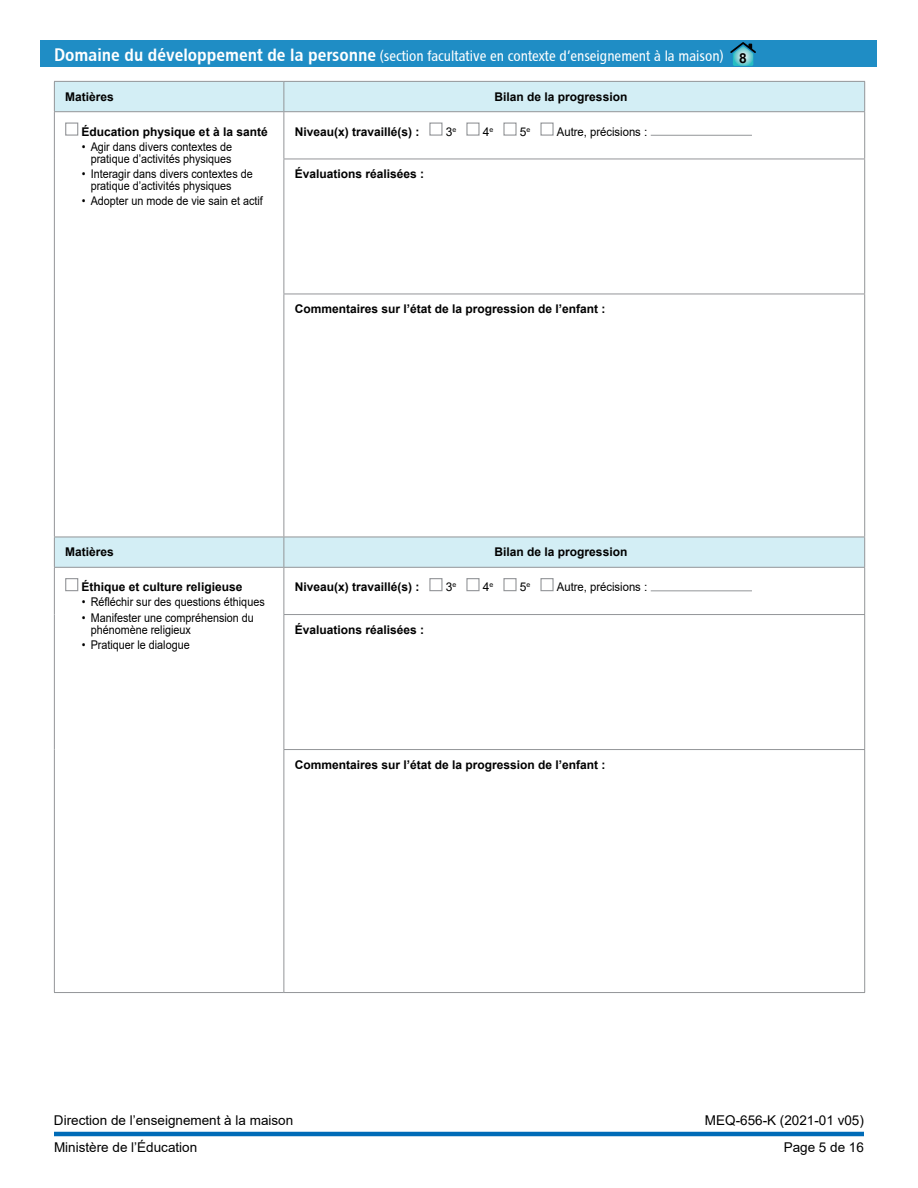
<style>
.page{position:relative;width:918px;height:1188px;background:#fff}
.page>*{position:absolute;margin:0;border:0;box-sizing:border-box;transform-origin:0 0}
.t1{font:15px "Chaloult Cond Normal";color:#fff}
.t2{font:700 13.8px "Arial";color:#000}
.t3{font:13.5px "Arial";color:#000}
.t4{font:700 12px "Arial";color:#000}
.t5{font:12px/12px "Arial";color:#000;scale:.9 1}
.t6{font:12px "Arial";color:#000;scale:.94 1}
.t7{font:12px "Arial";color:#000}
.s1{font-family:"Chaloult Cond Demi Gras Normal";font-size:18px}
</style>
<div class="page">
<hr style="left:54px;top:1132px;width:810px;height:4px;background:#006bb7">
<div style="left:40px;top:40px;width:838px;height:28px;background:#1f8dc5"></div>
<svg style="left:55px;top:82px;width:809px;height:485px"></svg>
<hr style="left:54px;top:81px;width:230px;height:1px;background:#939598">
<svg style="left:54px;top:82px;width:1px;height:29px"></svg>
<hr style="left:284px;top:81px;width:581px;height:1px;background:#939598">
<svg style="left:284px;top:82px;width:1px;height:29px"></svg>
<svg style="left:864px;top:82px;width:1px;height:29px"></svg>
<hr style="left:54px;top:111px;width:230px;height:1px;background:#939598">
<hr style="left:54px;top:112px;width:1px;height:47px;background:#939598">
<hr style="left:284px;top:111px;width:581px;height:1px;background:#939598">
<hr style="left:284px;top:112px;width:1px;height:47px;background:#939598">
<hr style="left:864px;top:112px;width:1px;height:47px;background:#939598">
<hr style="left:54px;top:159px;width:1px;height:135px;background:#939598">
<hr style="left:284px;top:159px;width:581px;height:1px;background:#939598">
<hr style="left:284px;top:159px;width:1px;height:135px;background:#939598">
<hr style="left:864px;top:159px;width:1px;height:135px;background:#939598">
<hr style="left:54px;top:294px;width:1px;height:243px;background:#939598">
<hr style="left:284px;top:294px;width:581px;height:1px;background:#939598">
<hr style="left:284px;top:294px;width:1px;height:243px;background:#939598">
<hr style="left:864px;top:294px;width:1px;height:243px;background:#939598">
<hr style="left:54px;top:537px;width:230px;height:1px;background:#939598">
<hr style="left:54px;top:537px;width:1px;height:30px;background:#939598">
<hr style="left:284px;top:537px;width:581px;height:1px;background:#939598">
<hr style="left:284px;top:537px;width:1px;height:30px;background:#939598">
<hr style="left:864px;top:537px;width:1px;height:30px;background:#939598">
<hr style="left:54px;top:567px;width:230px;height:1px;background:#939598">
<hr style="left:54px;top:568px;width:1px;height:47px;background:#939598">
<hr style="left:284px;top:567px;width:581px;height:1px;background:#939598">
<hr style="left:284px;top:568px;width:1px;height:46px;background:#939598">
<hr style="left:864px;top:568px;width:1px;height:46px;background:#939598">
<hr style="left:54px;top:615px;width:1px;height:135px;background:#939598">
<hr style="left:284px;top:614px;width:581px;height:1px;background:#939598">
<hr style="left:284px;top:615px;width:1px;height:134px;background:#939598">
<hr style="left:864px;top:615px;width:1px;height:134px;background:#939598">
<hr style="left:54px;top:750px;width:1px;height:242px;background:#939598">
<hr style="left:284px;top:749px;width:581px;height:1px;background:#939598">
<hr style="left:284px;top:750px;width:1px;height:242px;background:#939598">
<hr style="left:864px;top:750px;width:1px;height:242px;background:#939598">
<hr style="left:54px;top:992px;width:230px;height:1px;background:#939598">
<hr style="left:284px;top:992px;width:581px;height:1px;background:#939598">
<div style="left:65px;top:123px;width:13px;height:13px;border:1px solid #939598"></div>
<div style="left:429px;top:123px;width:14px;height:13px;border:1px solid #939598"></div>
<div style="left:466px;top:123px;width:14px;height:13px;border:1px solid #939598"></div>
<div style="left:503px;top:123px;width:14px;height:13px;border:1px solid #939598"></div>
<div style="left:540px;top:123px;width:14px;height:13px;border:1px solid #939598"></div>
<hr style="left:651px;top:135px;width:101px;height:1px;background:#939598">
<div style="left:65px;top:578px;width:13px;height:13px;border:1px solid #939598"></div>
<div style="left:429px;top:578px;width:14px;height:13px;border:1px solid #939598"></div>
<div style="left:466px;top:578px;width:14px;height:13px;border:1px solid #939598"></div>
<div style="left:503px;top:578px;width:14px;height:13px;border:1px solid #939598"></div>
<div style="left:540px;top:578px;width:14px;height:13px;border:1px solid #939598"></div>
<hr style="left:651px;top:590px;width:101px;height:1px;background:#939598">
<svg style="left:730px;top:42px;width:26px;height:24px"></svg>
<h3 class="t1" style="left:54px;top:46px;width:671px"><span class="s1">Domaine du développement de la personne</span> (section facultative en contexte d’enseignement à la maison)</h3>
<h4 class="t4" style="left:65px;top:88px;width:50px">Matières</h4>
<h4 class="t4" style="left:495px;top:88px;width:134px">Bilan de la progression</h4>
<p class="t4" style="left:82px;top:123px;width:188px">Éducation physique et à la santé</p>
<p class="t5" style="left:82px;top:141px;width:169px;text-align:right">• Agir dans divers contextes de pratique d’activités physiques</p>
<p class="t5" style="left:91px;top:168px;width:182px;text-indent:-9px">• Interagir dans divers contextes de pratique d’activités physiques</p>
<p class="t5" style="left:82px;top:195px;width:203px">• Adopter un mode de vie sain et actif</p>
<p class="t4" style="left:295px;top:123px;width:126px">Niveau(x) travaillé(s) :</p>
<p class="t7" style="left:446px;top:123px;width:12px">3<sup>e</sup></p>
<p class="t7" style="left:483px;top:123px;width:12px">4<sup>e</sup></p>
<p class="t7" style="left:520px;top:123px;width:12px">5<sup>e</sup></p>
<p class="t6" style="left:557px;top:123px;width:98px">Autre, précisions :</p>
<p class="t4" style="left:295px;top:166px;width:131px">Évaluations réalisées :</p>
<p class="t2" style="left:739px;top:49px;width:9px">8</p>
<p class="t4" style="left:295px;top:301px;width:312px">Commentaires sur l’état de la progression de l’enfant :</p>
<h4 class="t4" style="left:65px;top:544px;width:50px">Matières</h4>
<h4 class="t4" style="left:495px;top:544px;width:134px">Bilan de la progression</h4>
<p class="t4" style="left:82px;top:579px;width:162px">Éthique et culture religieuse</p>
<p class="t5" style="left:82px;top:596px;width:205px">• Réfléchir sur des questions éthiques</p>
<p class="t5" style="left:91px;top:611px;width:183px;text-indent:-9px">• Manifester une compréhension du phénomène religieux</p>
<p class="t5" style="left:82px;top:639px;width:122px">• Pratiquer le dialogue</p>
<p class="t4" style="left:295px;top:579px;width:126px">Niveau(x) travaillé(s) :</p>
<p class="t7" style="left:446px;top:579px;width:12px">3<sup>e</sup></p>
<p class="t7" style="left:483px;top:579px;width:12px">4<sup>e</sup></p>
<p class="t7" style="left:520px;top:579px;width:12px">5<sup>e</sup></p>
<p class="t6" style="left:557px;top:579px;width:98px">Autre, précisions :</p>
<p class="t4" style="left:295px;top:621px;width:131px">Évaluations réalisées :</p>
<p class="t4" style="left:295px;top:756px;width:312px">Commentaires sur l’état de la progression de l’enfant :</p>
<p class="t3" style="left:54px;top:1111px;width:241px">Direction de l’enseignement à la maison</p>
<p class="t3" style="left:705px;top:1111px;width:161px">MEQ-656-K (2021-01 v05)</p>
<p class="t3" style="left:54px;top:1138px;width:145px">Ministère de l’Éducation</p>
<p class="t3" style="left:784px;top:1138px;width:82px">Page 5 de 16</p>
</div>
